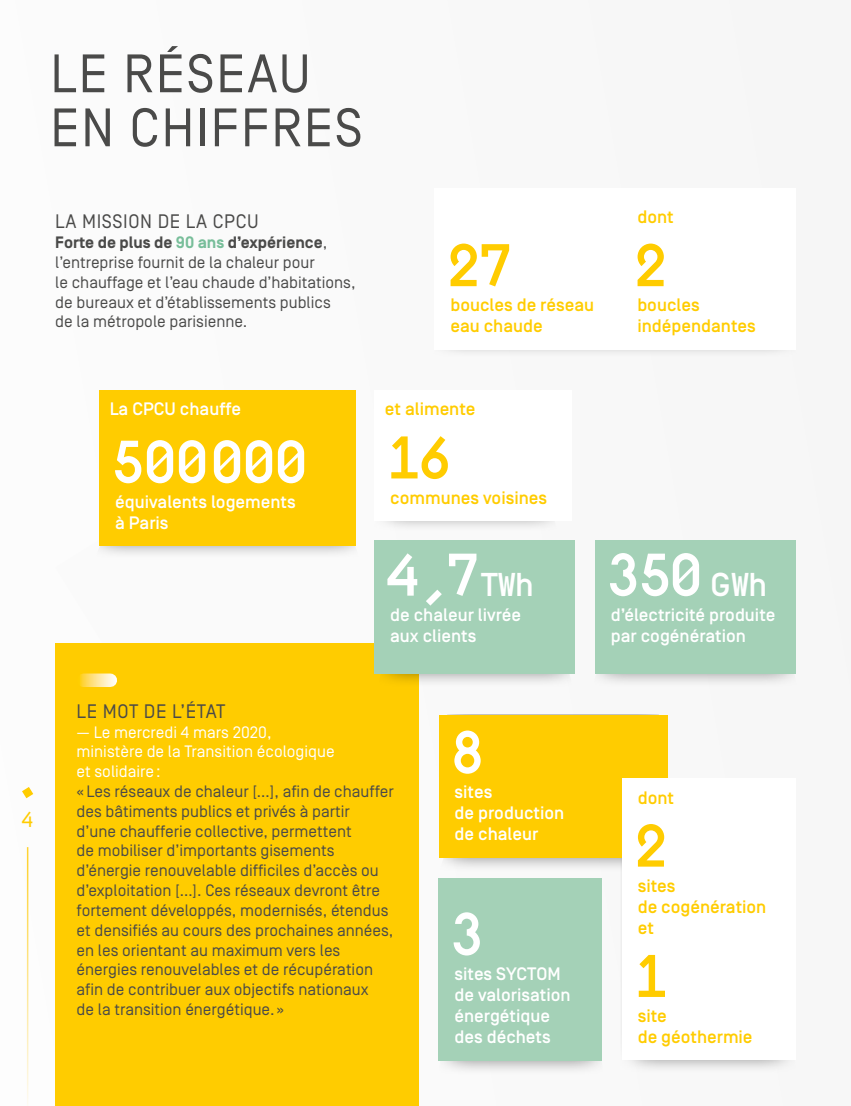
<style>
.page{position:relative;width:851px;height:1106px;background:#fff}
.page>*{position:absolute;margin:0;border:0;box-sizing:border-box;transform-origin:0 0}
.t1{font:500 60px "Simplon Mono";letter-spacing:-.075em;color:#fff}
.t2{font:500 60px "Simplon Mono";color:#fc0}
.t3{font:54px/54px "Simplon Norm";letter-spacing:.03em;color:#4a4a49}
.t4{font:21.9px "Simplon Mono";color:#fc0}
.t5{font:19.5px "Simplon Norm";letter-spacing:.03em;color:#4a4a49}
.t6{font:500 18px/21px "Simplon Norm";color:#fff}
.t7{font:500 18px/21px "Simplon Norm";color:#fc0}
.t8{font:16.5px/19.8px "Simplon Norm";color:#4a4a49}
.t9{font:16.5px/19.8px "Simplon Norm";color:#fff}
.s1{font-weight:700}
.s2{font-weight:700;color:#78be9a}
.s3{font-size:33px}
</style>
<div class="page">
<div style="left:0;top:0;width:850px;height:1106px;background:#f6f6f6"></div>
<svg style="left:439px;top:857px;width:177px;height:9px"></svg>
<svg style="left:438px;top:1060px;width:164px;height:9px"></svg>
<svg style="left:616px;top:857px;width:170px;height:210px"></svg>
<div style="left:55px;top:643px;width:363px;height:463px;background:#fc0"></div>
<div style="left:434px;top:188px;width:361px;height:161px;background:#fff"></div>
<svg style="left:374px;top:673px;width:201px;height:14px"></svg>
<div style="left:374px;top:540px;width:201px;height:133px;background:#a4d1b7"></div>
<svg style="left:595px;top:540px;width:201px;height:142px"></svg>
<div style="left:594px;top:540px;width:201px;height:133px;background:#a4d1b7"></div>
<svg style="left:100px;top:392px;width:256px;height:160px"></svg>
<div style="left:99px;top:390px;width:256px;height:156px;background:#fc0"></div>
<div style="left:438px;top:878px;width:164px;height:182px;background:#a4d1b7"></div>
<svg style="left:390px;top:521px;width:159px;height:4px"></svg>
<div style="left:374px;top:390px;width:197px;height:131px;background:#fff"></div>
<div style="left:438px;top:714px;width:229px;height:143px;background:#fc0"></div>
<div style="left:621px;top:778px;width:174px;height:282px;background:#fff"></div>
<svg style="left:83px;top:673px;width:27px;height:14px"></svg>
<hr style="left:27px;top:847px;width:1px;height:259px;background:#ffd332">
<svg style="left:22px;top:787px;width:11px;height:11px"></svg>
<h2 class="t3" style="left:50px;top:48px;width:314px">LE RÉSEAU<br>EN CHIFFRES</h2>
<p class="t5" style="left:55px;top:211px;width:205px">LA MISSION DE LA CPCU</p>
<p class="t8" style="left:55px;top:233px;width:302px"><span class="s1">Forte de plus de</span> <span class="s2">90 ans</span> <span class="s1">d’expérience</span>, l’entreprise fournit de la chaleur pour<br>le chauffage et l’eau chaude d’habitations, de bureaux et d’établissements publics<br>de la métropole parisienne.</p>
<h1 class="t2" style="left:445px;top:233px;width:70px">27</h1>
<p class="t7" style="left:450px;top:295px;width:145px">boucles de réseau eau chaude</p>
<p class="t7" style="left:637px;top:207px;width:38px">dont</p>
<h1 class="t2" style="left:632px;top:233px;width:38px">2</h1>
<p class="t7" style="left:637px;top:295px;width:120px">boucles indépendantes</p>
<h3 class="t4" style="left:21px;top:807px;width:15px">4</h3>
<p class="t6" style="left:110px;top:399px;width:133px">La CPCU chauffe</p>
<h1 class="t1" style="left:110px;top:430px;width:201px">500000</h1>
<p class="t6" style="left:115px;top:492px;width:182px">équivalents logements à Paris</p>
<p class="t7" style="left:385px;top:399px;width:92px">et alimente</p>
<h1 class="t2" style="left:385px;top:425px;width:70px">16</h1>
<p class="t7" style="left:390px;top:488px;width:158px">communes voisines</p>
<h1 class="t1" style="left:385px;top:543px;width:151px">4,7<span class="s3">TWh</span></h1>
<p class="t6" style="left:390px;top:605px;width:132px">de chaleur livrée aux clients</p>
<h1 class="t1" style="left:605px;top:543px;width:164px">350 <span class="s3">GWh</span></h1>
<p class="t6" style="left:610px;top:605px;width:166px">d’électricité produite par cogénération</p>
<p class="t5" style="left:77px;top:700px;width:150px">LE MOT DE L’ÉTAT</p>
<p class="t9" style="left:77px;top:722px;width:259px">— Le mercredi 4 mars 2020, ministère de la Transition écologique et solidaire:</p>
<p class="t8" style="left:77px;top:781px;width:319px">« Les réseaux de chaleur […], afin de chauffer des bâtiments publics et privés à partir<br>d’une chaufferie collective, permettent<br>de mobiliser d’importants gisements d’énergie renouvelable difficiles d’accès ou d’exploitation […]. Ces réseaux devront être fortement développés, modernisés, étendus et densifiés au cours des prochaines années, en les orientant au maximum vers les énergies renouvelables et de récupération afin de contribuer aux objectifs nationaux<br>de la transition énergétique. »</p>
<h1 class="t1" style="left:449px;top:720px;width:38px">8</h1>
<p class="t6" style="left:454px;top:782px;width:111px">sites<br>de production de chaleur</p>
<p class="t7" style="left:637px;top:787px;width:38px">dont</p>
<h1 class="t2" style="left:632px;top:813px;width:38px">2</h1>
<p class="t7" style="left:637px;top:876px;width:130px">sites<br>de cogénération et</p>
<h1 class="t2" style="left:632px;top:944px;width:38px">1</h1>
<p class="t7" style="left:637px;top:1006px;width:116px">site<br>de géothermie</p>
<h1 class="t1" style="left:449px;top:902px;width:38px">3</h1>
<p class="t6" style="left:454px;top:964px;width:118px">sites SYCTOM de valorisation énergétique des déchets</p>
</div>
